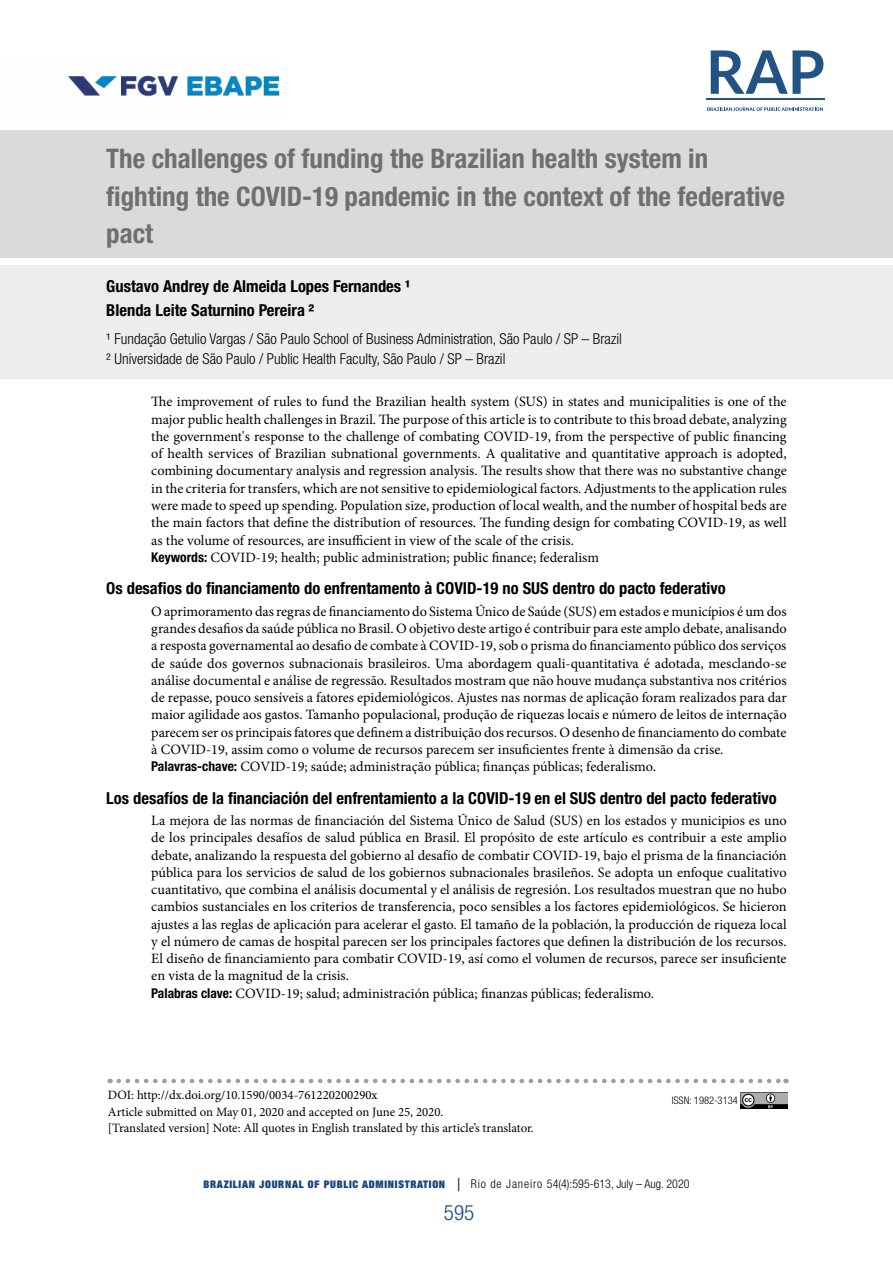
<style>
.page{position:relative;width:893px;height:1263px;background:#fff}
.page>*{position:absolute;margin:0;border:0;box-sizing:border-box;transform-origin:0 0}
.t1{font:700 condensed 27px/37.5px "Helvetica Neue LT Std";color:#706f6f}
.t2{font:300 condensed 21px "Helvetica Neue LT Std";color:#184480}
.t3{font:700 condensed 16.5px/23.7px "Helvetica Neue LT Std";color:#000}
.t4{font:300 condensed 15px/19.5px "Helvetica Neue LT Std";color:#000}
.t5{font:14.25px/17.2px "Minion Pro";color:#000}
.t6{font:12.75px/16.5px "Minion Pro";color:#000}
.t7{font:300 condensed 12px "Helvetica Neue LT Std";color:#000}
.t8{font:300 condensed 10.5px "Helvetica Neue LT Std";color:#000}
.s1{font-family:"Helvetica Neue LT Std";font-weight:700;font-stretch:condensed;font-size:13.5px}
.s2{font-family:"Helvetica Neue";font-weight:900;font-stretch:expanded;font-size:10.5px;color:#184480}
.s3{font-size:18px}
</style>
<div class="page">
<img style="left:68px;top:75px;width:212px;height:22px">
<svg style="left:707px;top:107px;width:116px;height:4px"></svg>
<hr style="left:706px;top:98px;width:119px;height:2px;background:#215383">
<svg style="left:711px;top:50px;width:112px;height:44px"></svg>
<div style="left:1px;top:131px;width:892px;height:127px;background:#dadada"></div>
<div style="left:1px;top:266px;width:892px;height:113px;background:#ededed"></div>
<svg style="left:119px;top:1079px;width:667px;height:4px"></svg>
<img style="left:740px;top:1092px;width:47px;height:17px">
<h1 class="t1" style="left:106px;top:139px;width:680px">The challenges of funding the Brazilian health system in fighting the COVID-19 pandemic in the context of the federative pact</h1>
<p class="t3" style="left:106px;top:274px;width:306px">Gustavo Andrey de Almeida Lopes Fernandes ¹<br>Blenda Leite Saturnino Pereira ²</p>
<p class="t4" style="left:106px;top:329px;width:517px">¹ Fundação Getulio Vargas / São Paulo School of Business Administration, São Paulo / SP – Brazil<br>² Universidade de São Paulo / Public Health Faculty, São Paulo / SP – Brazil</p>
<p class="t5" style="left:151px;top:393px;width:637px">The improvement of rules to fund the Brazilian health system (SUS) in states and municipalities is one of the major public health challenges in Brazil. The purpose of this article is to contribute to this broad debate, analyzing the government's response to the challenge of combating COVID-19, from the perspective of public financing of health services of Brazilian subnational governments. A qualitative and quantitative approach is adopted, combining documentary analysis and regression analysis. The results show that there was no substantive change in the criteria for transfers, which are not sensitive to epidemiological factors. Adjustments to the application rules were made to speed up spending. Population size, production of local wealth, and the number of hospital beds are the main factors that define the distribution of resources. The funding design for combating COVID-19, as well as the volume of resources, are insufficient in view of the scale of the crisis.<br><span class="s1">Keywords:</span> COVID-19; health; public administration; public finance; federalism</p>
<p class="t3" style="left:106px;top:576px;width:621px">Os desafios do financiamento do enfrentamento à COVID-19 no SUS dentro do pacto federativo</p>
<p class="t5" style="left:151px;top:603px;width:637px">O aprimoramento das regras de financiamento do Sistema Único de Saúde (SUS) em estados e municípios é um dos grandes desafios da saúde pública no Brasil. O objetivo deste artigo é contribuir para este amplo debate, analisando a resposta governamental ao desafio de combate à COVID-19, sob o prisma do financiamento público dos serviços de saúde dos governos subnacionais brasileiros. Uma abordagem quali-quantitativa é adotada, mesclando-se análise documental e análise de regressão. Resultados mostram que não houve mudança substantiva nos critérios de repasse, pouco sensíveis a fatores epidemiológicos. Ajustes nas normas de aplicação foram realizados para dar maior agilidade aos gastos. Tamanho populacional, produção de riquezas locais e número de leitos de internação parecem ser os principais fatores que definem a distribuição dos recursos. O desenho de financiamento do combate à COVID-19, assim como o volume de recursos parecem ser insuficientes frente à dimensão da crise.<br><span class="s1">Palavras-chave:</span> COVID-19; saúde; administração pública; finanças públicas; federalismo.</p>
<p class="t3" style="left:106px;top:786px;width:672px">Los desafíos de la financiación del enfrentamiento a la COVID-19 en el SUS dentro del pacto federativo</p>
<p class="t5" style="left:151px;top:812px;width:637px">La mejora de las normas de financiación del Sistema Único de Salud (SUS) en los estados y municipios es uno de los principales desafíos de salud pública en Brasil. El propósito de este artículo es contribuir a este amplio debate, analizando la respuesta del gobierno al desafío de combatir COVID-19, bajo el prisma de la financiación pública para los servicios de salud de los gobiernos subnacionales brasileños. Se adopta un enfoque cualitativo cuantitativo, que combina el análisis documental y el análisis de regresión. Los resultados muestran que no hubo cambios sustanciales en los criterios de transferencia, poco sensibles a los factores epidemiológicos. Se hicieron ajustes a las reglas de aplicación para acelerar el gasto. El tamaño de la población, la producción de riqueza local y el número de camas de hospital parecen ser los principales factores que definen la distribución de los recursos.<br>El diseño de financiamiento para combatir COVID-19, así como el volumen de recursos, parece ser insuficiente en vista de la magnitud de la crisis.<br><span class="s1">Palabras clave:</span> COVID-19; salud; administración pública; finanzas públicas; federalismo.</p>
<p class="t6" style="left:108px;top:1087px;width:427px">DOI: http://dx.doi.org/10.1590/0034-761220200290x<br>Article submitted on May 01, 2020 and accepted on June 25, 2020.<br>[Translated version] Note: All quotes in English translated by this article’s translator.</p>
<p class="t8" style="left:672px;top:1094px;width:68px">ISSN: 1982-3134</p>
<p class="t7" style="left:203px;top:1176px;width:488px"><span class="s2">BRAZILIAN JOURNAL OF PUBLIC ADMINISTRATION</span> <span class="s3">|</span> Rio de Janeiro 54(4):595-613, July – Aug. 2020</p>
<h2 class="t2" style="left:444px;top:1200px;width:32px">595</h2>
</div>
